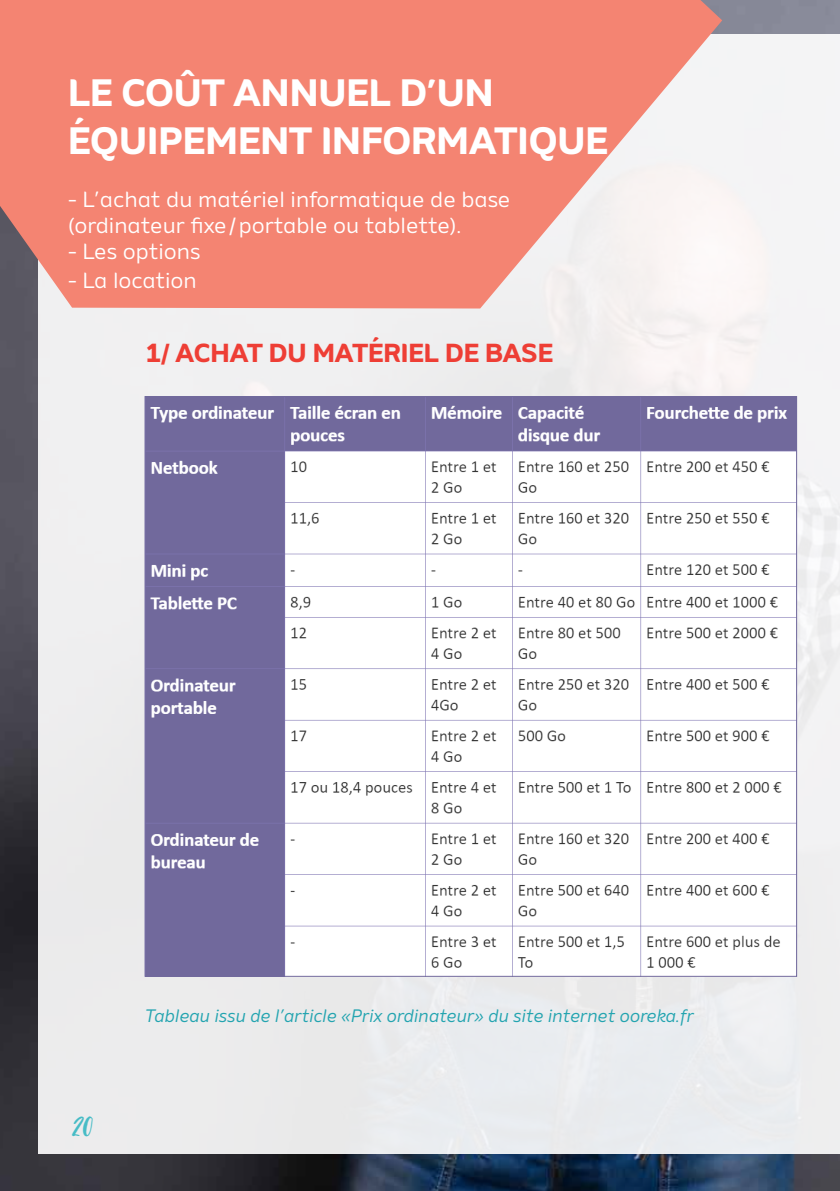
<style>
.page{position:relative;width:840px;height:1191px;background:#fff}
.page>*{position:absolute;margin:0;border:0;box-sizing:border-box;transform-origin:0 0}
.t1{font:700 38px "Amino";color:#fff}
.t2{font:32px "October Storm";color:#47bcc6}
.t3{font:700 26px "Amino";color:#ee3e35}
.t4{font:22px "Amino Alt";color:#fff}
.t5{font:italic 18px "Amino";color:#23a4b0}
</style>
<div class="page">
<img style="left:0;top:0;width:839px;height:1191px">
<div style="left:38px;top:35px;width:801px;height:1119px;background:#ededef"></div>
<svg style="left:0;top:0;width:721px;height:308px;fill:#f48472"></svg>
<img style="left:147px;top:398px;width:647px;height:576px">
<svg style="left:207px;top:562px;width:12px;height:10px"></svg>
<p class="t1" style="left:68px;top:69px;width:427px">LE COÛT ANNUEL D’UN</p>
<p class="t1" style="left:68px;top:117px;width:541px">ÉQUIPEMENT INFORMATIQUE</p>
<p class="t4" style="left:68px;top:186px;width:443px">- L’achat du matériel informatique de base</p>
<p class="t4" style="left:68px;top:212px;width:394px">(ordinateur fixe/portable ou tablette).</p>
<p class="t4" style="left:68px;top:239px;width:134px">- Les options</p>
<p class="t4" style="left:68px;top:267px;width:130px">- La location</p>
<p class="t3" style="left:145px;top:336px;width:410px">1/ ACHAT DU MATÉRIEL DE BASE</p>
<p class="t2" style="left:72px;top:1110px;width:23px">20</p>
<p class="t5" style="left:145px;top:1004px;width:550px">Tableau issu de l’article «Prix ordinateur» du site internet ooreka.fr</p>
</div>
